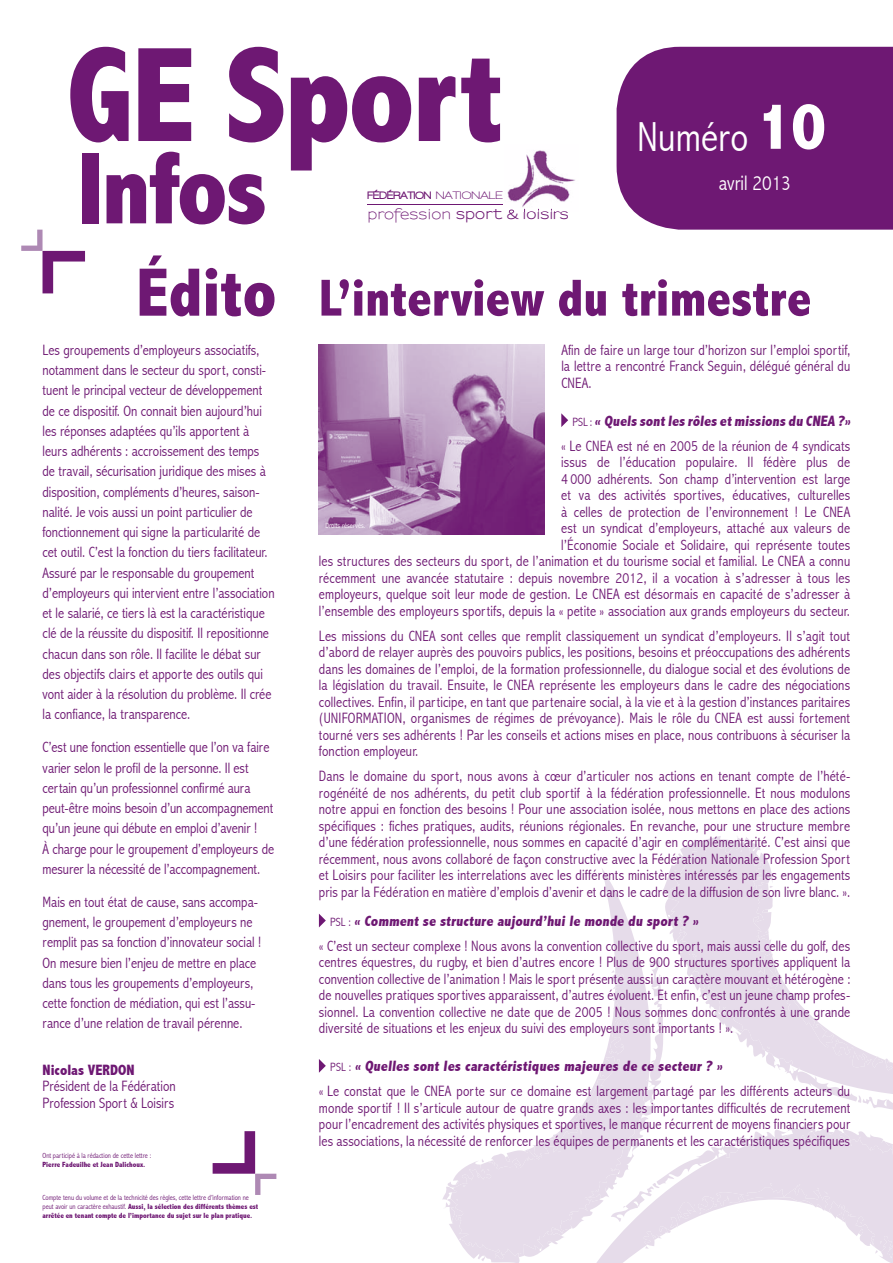
<style>
.page{position:relative;width:893px;height:1263px;background:#fff}
.page>*{position:absolute;margin:0;border:0;box-sizing:border-box;transform-origin:0 0}
.t1{font:800 condensed 136.05px "Abadi";letter-spacing:-.02em;color:#6e1873}
.t2{font:800 condensed 103.5px "Abadi";letter-spacing:-.02em;color:#6e1873}
.t3{font:800 condensed 67.5px "Abadi";color:#fff}
.t4{font:800 condensed 52.5px "Abadi";color:#6e1873}
.t5{font:300 condensed 42px "Abadi";color:#fff}
.t6{font:300 condensed 21px "Abadi";color:#fff}
.t7{font:300 condensed 15px/16.5px "Abadi";color:#6e1873}
.t8{font:800 condensed 15px "Abadi";color:#6e1873}
.t9{font:700 13.5px "Sansumi";letter-spacing:.01em;color:#6e1873}
.t10{font:900 11.1px "Walkway";letter-spacing:.01em;color:#6e1873}
.t11{font:300 condensed 7.5px/9px "Abadi";color:#6e1873}
.t12{font:800 condensed 7.5px "Abadi";color:#6e1873}
.t13{font:300 condensed 7.5px "Abadi";color:#fff}
.s1{font-weight:700}
.s2{font-weight:600}
.s3{font-size:69px}
.s4{font-weight:800}
.s5{font-size:12px}
</style>
<div class="page">
<svg style="left:442px;top:836px;width:451px;height:427px"></svg>
<svg style="left:21px;top:230px;width:64px;height:63px"></svg>
<svg style="left:213px;top:1131px;width:63px;height:64px"></svg>
<div style="left:617px;top:47px;width:276px;height:183px;background:#6e1873"></div>
<svg style="left:561px;top:413px;width:7px;height:14px"></svg>
<svg style="left:319px;top:914px;width:7px;height:13px"></svg>
<svg style="left:319px;top:1059px;width:7px;height:14px"></svg>
<hr style="left:367px;top:204px;width:136px;height:1px;background:#6e1873">
<img style="left:507px;top:150px;width:68px;height:59px">
<img style="left:508px;top:209px;width:59px;height:3px">
<img style="left:319px;top:344px;width:225px;height:191px">
<h1 class="t1" style="left:66px;top:17px;width:439px">GE Sport</h1>
<h2 class="t2" style="left:77px;top:129px;width:193px">Infos</h2>
<p class="t10" style="left:367px;top:189px;width:137px">FÉDÉRATION <span class="s1">NATIONALE</span></p>
<p class="t9" style="left:367px;top:207px;width:203px"><span class="s2">profession</span> sport &amp; loisirs</p>
<h3 class="t3" style="left:757px;top:87px;width:70px">10</h3>
<h3 class="t5" style="left:637px;top:113px;width:113px">Numéro</h3>
<h3 class="t6" style="left:719px;top:171px;width:74px">avril 2013</h3>
<h3 class="t4" style="left:136px;top:268px;width:677px"><span class="s3">Édito</span> L’interview du trimestre</h3>
<p class="t7" style="left:43px;top:340px;width:234px;line-height:20.2px">Les groupements d’employeurs associatifs, notamment dans le secteur du sport, consti&shy;tuent le principal vecteur de développement de ce dispositif. On connait bien aujourd’hui les réponses adaptées qu’ils apportent à leurs adhérents : accroissement des temps de travail, sécurisation juridique des mises à disposition, compléments d’heures, saison&shy;nalité. Je vois aussi un point particulier de fonctionnement qui signe la particularité de cet outil. C’est la fonction du tiers facilitateur.<br>Assuré par le responsable du groupement d’employeurs qui intervient entre l’association et le salarié, ce tiers là est la caractéristique clé de la réussite du dispositif. Il repositionne chacun dans son rôle. Il facilite le débat sur des objectifs clairs et apporte des outils qui vont aider à la résolution du problème. Il crée la confiance, la transparence.</p>
<p class="t7" style="left:43px;top:737px;width:233px;line-height:20.2px">C’est une fonction essentielle que l’on va faire varier selon le profil de la personne. Il est certain qu’un professionnel confirmé aura peut-être moins besoin d’un accompagnement qu’un jeune qui débute en emploi d’avenir !<br>à charge pour le groupement d’employeurs de mesurer la nécessité de l’accompagnement.</p>
<p class="t7" style="left:43px;top:892px;width:220px;line-height:20.2px">Mais en tout état de cause, sans accompa&shy;gnement, le groupement d’employeurs ne remplit pas sa fonction d’innovateur social !<br>On mesure bien l’enjeu de mettre en place dans tous les groupements d’employeurs, cette fonction de médiation, qui est l’assu&shy;rance d’une relation de travail pérenne.</p>
<p class="t8" style="left:43px;top:1061px;width:93px">Nicolas VERDON</p>
<p class="t7" style="left:43px;top:1078px;width:135px">Président de la Fédération<br>Profession Sport &amp; Loisirs</p>
<p class="t11" style="left:43px;top:1151px;width:110px">Ont participé à la rédaction de cette lettre :</p>
<p class="t12" style="left:43px;top:1160px;width:104px">Pierre Fadeuilhe et Jean Dalichoux.</p>
<p class="t11" style="left:43px;top:1193px;width:217px">Compte tenu du volume et de la technicité des règles, cette lettre d’information ne peut avoir un caractère exhaustif. <span class="s4">Aussi, la sélection des différents thèmes est arrêtée en tenant compte de l’importance du sujet sur le plan pratique.</span></p>
<p class="t7" style="left:561px;top:342px;width:291px;text-align:justify">Afin de faire un large tour d’horizon sur l’emploi sportif, la lettre a rencontré Franck Seguin, délégué général du CNEA.</p>
<p class="t7" style="left:561px;top:408px;width:293px;line-height:25px;text-align:right"><span class="s5">PSL :</span> <span class="s4">« Quels sont les rôles et missions du CNEA ?»<br></span>« Le CNEA est né en 2005 de la réunion de 4 syndicats</p>
<p class="t7" style="left:319px;top:454px;width:533px;text-align:right">issus de l’éducation populaire. Il fédère plus de<br>4 000 adhérents. Son champ d’intervention est large<br>et va des activités sportives, éducatives, culturelles<br>à celles de protection de l’environnement ! Le CNEA<br>est un syndicat d’employeurs, attaché aux valeurs de<br>l’Économie Sociale et Solidaire, qui représente toutes<br>les structures des secteurs du sport, de l’animation et du tourisme social et familial. Le CNEA a connu récemment une avancée statutaire : depuis novembre 2012, il a vocation à s’adresser à tous les employeurs, quelque soit leur mode de gestion. Le CNEA est désormais en capacité de s’adresser à l’ensemble des employeurs sportifs, depuis la « petite » association aux grands employeurs du secteur.</p>
<p class="t7" style="left:319px;top:627px;width:533px;text-align:justify">Les missions du CNEA sont celles que remplit classiquement un syndicat d’employeurs. Il s’agit tout d’abord de relayer auprès des pouvoirs publics, les positions, besoins et préoccupations des adhérents dans les domaines de l’emploi, de la formation professionnelle, du dialogue social et des évolutions de la législation du travail. Ensuite, le CNEA représente les employeurs dans le cadre des négociations collectives. Enfin, il participe, en tant que partenaire social, à la vie et à la gestion d’instances paritaires (UNIFORMATION, organismes de régimes de prévoyance). Mais le rôle du CNEA est aussi fortement tourné vers ses adhérents ! Par les conseils et actions mises en place, nous contribuons à sécuriser la fonction employeur.</p>
<p class="t7" style="left:319px;top:768px;width:533px;text-align:justify">Dans le domaine du sport, nous avons à cœur d’articuler nos actions en tenant compte de l’hété&shy;rogénéité de nos adhérents, du petit club sportif à la fédération professionnelle. Et nous modulons notre appui en fonction des besoins ! Pour une association isolée, nous mettons en place des actions spécifiques : fiches pratiques, audits, réunions régionales. En revanche, pour une structure membre d’une fédération professionnelle, nous sommes en capacité d’agir en complémentarité. C’est ainsi que récemment, nous avons collaboré de façon constructive avec la Fédération Nationale Profession Sport et Loisirs pour faciliter les interrelations avec les différents ministères intéressés par les engagements pris par la Fédération en matière d’emplois d’avenir et dans le cadre de la diffusion de son livre blanc. ».</p>
<p class="t7" style="left:319px;top:908px;width:533px;line-height:25px;text-indent:11px"><span class="s5">PSL :</span> <span class="s4">« Comment se structure aujourd’hui le monde du sport ? »<br></span>« C’est un secteur complexe ! Nous avons la convention collective du sport, mais aussi celle du golf, des</p>
<p class="t7" style="left:319px;top:954px;width:533px;text-align:justify">centres équestres, du rugby, et bien d’autres encore ! Plus de 900 structures sportives appliquent la convention collective de l’animation ! Mais le sport présente aussi un caractère mouvant et hétérogène : de nouvelles pratiques sportives apparaissent, d’autres évoluent. Et enfin, c’est un jeune champ profes&shy;sionnel. La convention collective ne date que de 2005 ! Nous sommes donc confrontés à une grande diversité de situations et les enjeux du suivi des employeurs sont importants ! ».</p>
<p class="t7" style="left:319px;top:1054px;width:533px;line-height:25px;text-indent:11px"><span class="s5">PSL :</span> <span class="s4">« Quelles sont les caractéristiques majeures de ce secteur ? »<br></span>« Le constat que le CNEA porte sur ce domaine est largement partagé par les différents acteurs du</p>
<p class="t7" style="left:319px;top:1099px;width:533px;text-align:justify">monde sportif ! Il s’articule autour de quatre grands axes : les importantes difficultés de recrutement pour l’encadrement des activités physiques et sportives, le manque récurrent de moyens financiers pour les associations, la nécessité de renforcer les équipes de permanents et les caractéristiques spécifiques</p>
<p class="t13" style="left:325px;top:521px;width:41px">Droits réservés.</p>
</div>
